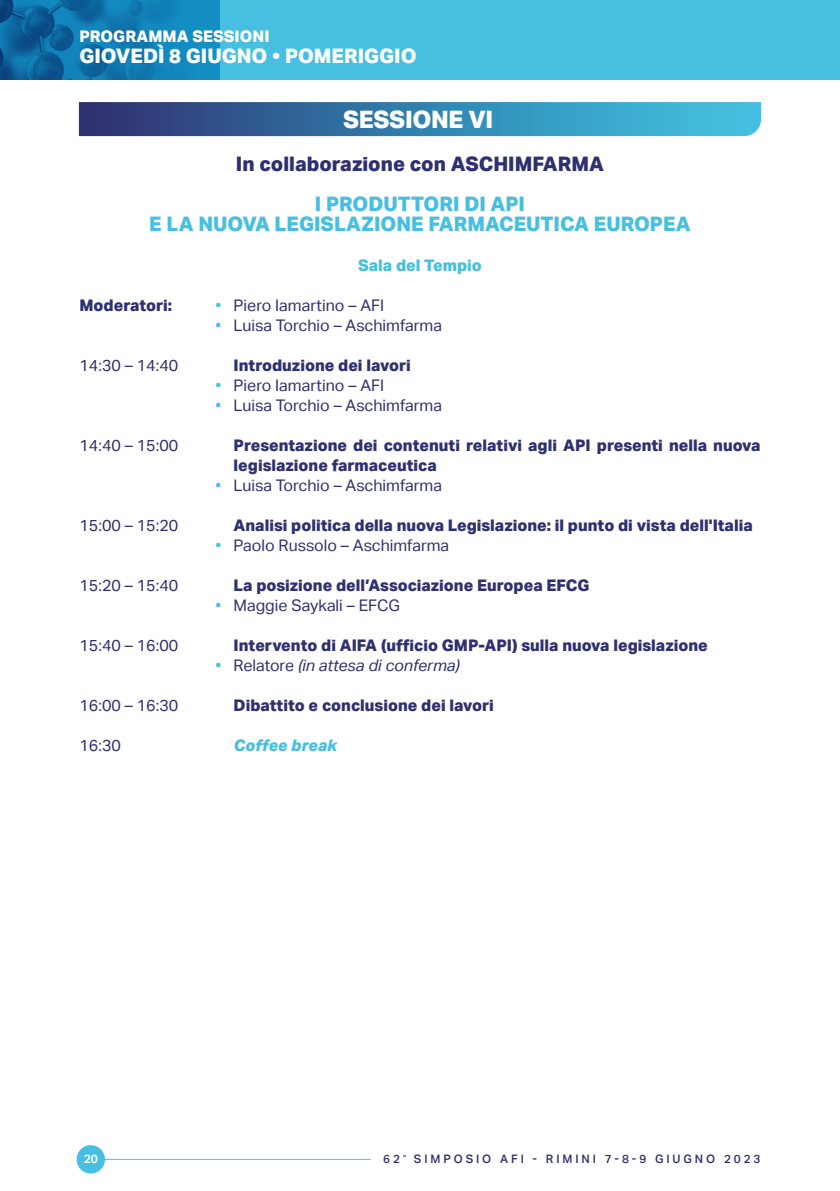
<style>
.page{position:relative;width:840px;height:1191px;background:#fff}
.page>*{position:absolute;margin:0;border:0;box-sizing:border-box;transform-origin:0 0}
.t1{font:800 24px "Aktiv Grotesk";letter-spacing:-.015em;color:#fff}
.t2{font:800 20px/20px "Aktiv Grotesk";color:#46bfe0;text-align:center}
.t3{font:800 20px "Aktiv Grotesk";color:#2e306f}
.t4{font:800 20px "Aktiv Grotesk";color:#fff}
.t5{font:800 16px/20px "Aktiv Grotesk";color:#2e306f}
.t6{font:16px "Aktiv Grotesk";color:#2e306f}
.t7{font:italic 16px "Aktiv Grotesk";color:#2e306f}
.t8{font:800 16px "Aktiv Grotesk";color:#fff}
.t9{font:800 16px "Aktiv Grotesk";color:#46bfe0}
.t10{font:italic 800 16px "Aktiv Grotesk";color:#46bfe0}
.t11{font:600 12px "Aktiv Grotesk";color:#fff}
.t12{font:500 11.8px "Aktiv Grotesk";letter-spacing:.25em;color:#2e306f}
.s1{color:#46bfe0}
.s2{font-style:normal;color:#46bfe0}
.s3{font-style:normal}
</style>
<div class="page">
<div style="left:77px;top:1145px;width:28px;height:28px;background:#46bfe0;border-radius:50%"></div>
<hr style="left:105px;top:1158px;width:266px;height:1px;background:#46bfe0">
<div style="left:0;top:0;width:839px;height:79px;background:#46bfe0"></div>
<img style="left:0;top:0;width:220px;height:79px">
<svg style="left:79px;top:102px;width:681px;height:34px;background:#367eac"></svg>
<p class="t8" style="left:79px;top:27px;width:191px">PROGRAMMA SESSIONI</p>
<p class="t4" style="left:79px;top:44px;width:338px">GIOVEDÌ 8 GIUGNO • POMERIGGIO</p>
<h1 class="t1" style="left:343px;top:105px;width:152px">SESSIONE VI</h1>
<p class="t3" style="left:236px;top:152px;width:369px">In collaborazione con ASCHIMFARMA</p>
<p class="t2" style="left:149px;top:194px;width:542px">I PRODUTTORI DI API<br>E LA NUOVA LEGISLAZIONE FARMACEUTICA EUROPEA</p>
<p class="t9" style="left:358px;top:256px;width:125px">Sala del Tempio</p>
<p class="t5" style="left:79px;top:295px;width:94px">Moderatori:</p>
<p class="t6" style="left:215px;top:296px;width:170px"><span class="s1">•</span> Piero Iamartino – AFI</p>
<p class="t6" style="left:215px;top:316px;width:228px"><span class="s1">•</span> Luisa Torchio – Aschimfarma</p>
<p class="t6" style="left:79px;top:356px;width:100px">14:30 – 14:40</p>
<p class="t5" style="left:233px;top:355px;width:179px">Introduzione dei lavori</p>
<p class="t6" style="left:215px;top:376px;width:170px"><span class="s1">•</span> Piero Iamartino – AFI</p>
<p class="t6" style="left:215px;top:396px;width:228px"><span class="s1">•</span> Luisa Torchio – Aschimfarma</p>
<p class="t6" style="left:79px;top:436px;width:100px">14:40 – 15:00</p>
<p class="t5" style="left:233px;top:435px;width:528px">Presentazione dei contenuti relativi agli API presenti nella nuova legislazione farmaceutica</p>
<p class="t6" style="left:215px;top:476px;width:228px"><span class="s1">•</span> Luisa Torchio – Aschimfarma</p>
<p class="t6" style="left:79px;top:516px;width:100px">15:00 – 15:20</p>
<p class="t5" style="left:233px;top:515px;width:520px">Analisi politica della nuova Legislazione: il punto di vista dell'Italia</p>
<p class="t6" style="left:215px;top:536px;width:235px"><span class="s1">•</span> Paolo Russolo – Aschimfarma</p>
<p class="t6" style="left:79px;top:576px;width:100px">15:20 – 15:40</p>
<p class="t5" style="left:233px;top:575px;width:357px">La posizione dell’Associazione Europea EFCG</p>
<p class="t6" style="left:215px;top:596px;width:186px"><span class="s1">•</span> Maggie Saykali – EFCG</p>
<p class="t6" style="left:79px;top:636px;width:100px">15:40 – 16:00</p>
<p class="t5" style="left:233px;top:635px;width:475px">Intervento di AIFA (ufficio GMP-API) sulla nuova legislazione</p>
<p class="t7" style="left:215px;top:656px;width:245px"><span class="s2">•</span> <span class="s3">Relatore</span> (in attesa di conferma)</p>
<p class="t6" style="left:79px;top:696px;width:100px">16:00 – 16:30</p>
<p class="t5" style="left:233px;top:695px;width:262px">Dibattito e conclusione dei lavori</p>
<p class="t6" style="left:79px;top:736px;width:43px">16:30</p>
<p class="t10" style="left:233px;top:735px;width:105px">Coffee break</p>
<p class="t11" style="left:84px;top:1152px;width:16px">20</p>
<p class="t12" style="left:383px;top:1151px;width:378px">62<sup>°</sup> SIMPOSIO AFI - RIMINI 7-8-9 GIUGNO 2023</p>
</div>
